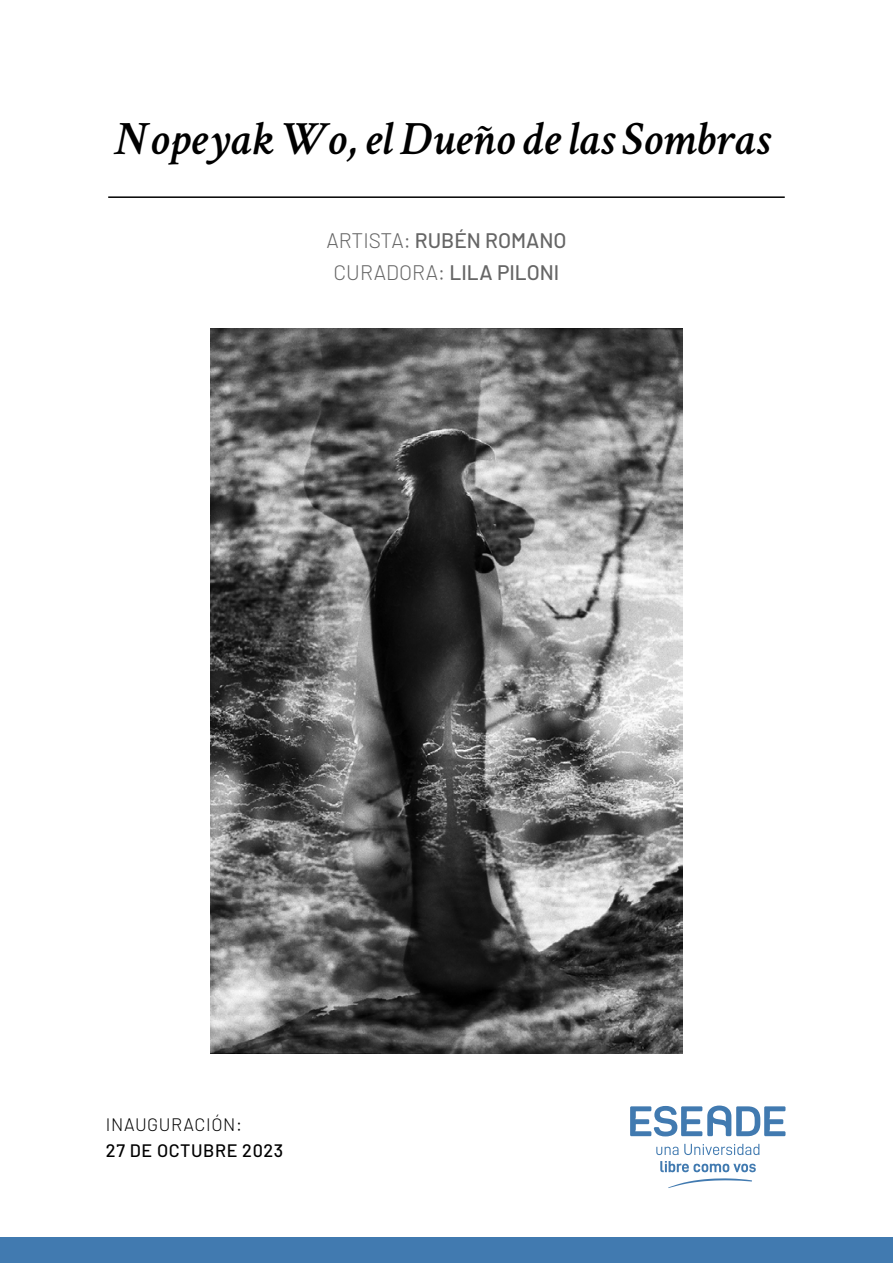
<style>
.page{position:relative;width:893px;height:1263px;background:#fff}
.page>*{position:absolute;margin:0;border:0;box-sizing:border-box;transform-origin:0 0}
.t1{font:italic 600 48px "Crimson Text";color:#000}
.t2{font:500 21px/31.5px "Barlow";color:#666;text-align:center}
.t3{font:500 18px "Barlow";letter-spacing:.035em;color:#000}
.t4{font:300 18px "Barlow";letter-spacing:.035em;color:#000}
.s1{font-weight:300}
</style>
<div class="page">
<img style="left:210px;top:328px;width:473px;height:725px">
<hr style="left:108px;top:196px;width:677px;height:2px;background:#000">
<div style="left:0;top:1237px;width:893px;height:26px;background:#417ab0"></div>
<svg style="left:656px;top:1147px;width:22px;height:8px"></svg>
<svg style="left:684px;top:1144px;width:75px;height:11px"></svg>
<svg style="left:660px;top:1161px;width:96px;height:11px"></svg>
<svg style="left:630px;top:1105px;width:155px;height:31px"></svg>
<svg style="left:668px;top:1178px;width:84px;height:10px"></svg>
<h1 class="t1" style="left:114px;top:105px;width:658px">Nopeyak Wo, el Dueño de las Sombras</h1>
<p class="t2" style="left:326px;top:223px;width:242px"><span class="s1">ARTISTA:</span> RUBÉN ROMANO<br><span class="s1">CURADORA:</span> LILA PILONI</p>
<p class="t4" style="left:106px;top:1112px;width:138px">INAUGURACIÓN:</p>
<p class="t3" style="left:106px;top:1137px;width:179px">27 DE OCTUBRE 2023</p>
</div>
